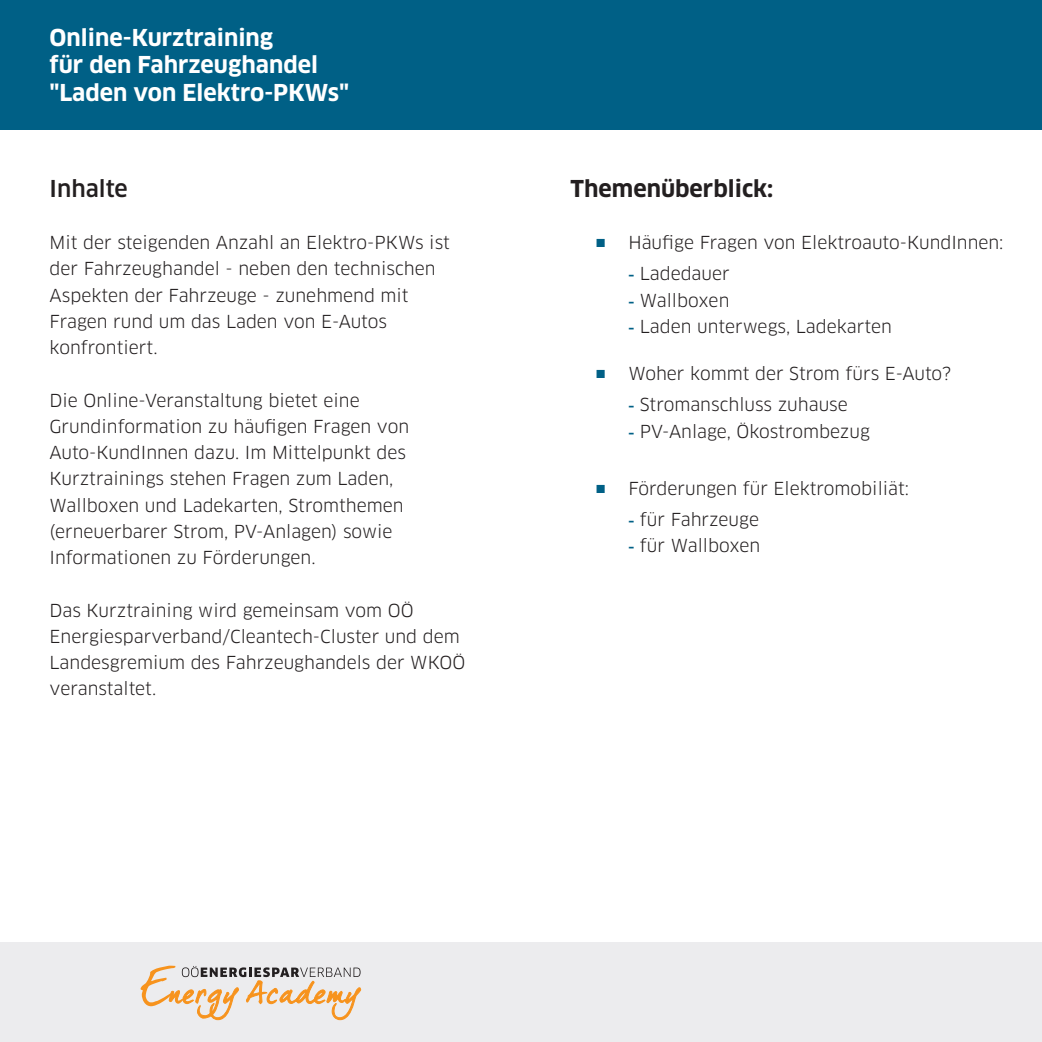
<style>
.page{position:relative;width:1042px;height:1042px;background:#fff}
.page>*{position:absolute;margin:0;border:0;box-sizing:border-box;transform-origin:0 0}
.t1{font:700 22.75px/27.3px "Clan Pro";color:#fff}
.t2{font:700 22.75px "Clan Pro";color:#231f20}
.t3{font:500 22.75px "Clan Pro";color:#231f20}
.t4{font:17.5px/26.2px "Clan Pro";color:#231f20}
.s1{font-family:"Arial";color:#006086}
</style>
<div class="page">
<div style="left:0;top:942px;width:1042px;height:100px;background:#ececee"></div>
<div style="left:0;top:0;width:1042px;height:129px;background:#006086"></div>
<svg style="left:141px;top:965px;width:220px;height:55px"></svg>
<h1 class="t1" style="left:50px;top:24px;width:301px">Online-Kurztraining<br>für den Fahrzeughandel "Laden von Elektro-PKWs"</h1>
<h1 class="t3" style="left:50px;top:175px;width:80px">Inhalte</h1>
<p class="t4" style="left:50px;top:229px;width:402px">Mit der steigenden Anzahl an Elektro-PKWs ist der Fahrzeughandel - neben den technischen Aspekten der Fahrzeuge - zunehmend mit Fragen rund um das Laden von E-Autos konfrontiert.</p>
<p class="t4" style="left:50px;top:387px;width:361px">Die Online-Veranstaltung bietet eine Grundinformation zu häufigen Fragen von Auto-KundInnen dazu. Im Mittelpunkt des Kurztrainings stehen Fragen zum Laden, Wallboxen und Ladekarten, Stromthemen (erneuerbarer Strom, PV-Anlagen) sowie Informationen zu Förderungen.</p>
<p class="t4" style="left:50px;top:597px;width:417px">Das Kurztraining wird gemeinsam vom OÖ Energiesparverband/Cleantech-Cluster und dem Landesgremium des Fahrzeughandels der WKOÖ veranstaltet.</p>
<h1 class="t2" style="left:570px;top:175px;width:204px">Themenüberblick:</h1>
<p class="t4" style="left:595px;top:229px;width:409px"><span class="s1">■</span> Häufige Fragen von Elektroauto-KundInnen:</p>
<p class="t4" style="left:628px;top:261px;width:103px"><span class="s1">-</span> Ladedauer</p>
<p class="t4" style="left:628px;top:287px;width:103px"><span class="s1">-</span> Wallboxen</p>
<p class="t4" style="left:628px;top:313px;width:265px"><span class="s1">-</span> Laden unterwegs, Ladekarten</p>
<p class="t4" style="left:595px;top:360px;width:357px"><span class="s1">■</span> Woher kommt der Strom fürs E-Auto?</p>
<p class="t4" style="left:628px;top:392px;width:221px"><span class="s1">-</span> Stromanschluss zuhause</p>
<p class="t4" style="left:628px;top:418px;width:243px"><span class="s1">-</span> PV-Anlage, Ökostrombezug</p>
<p class="t4" style="left:595px;top:475px;width:315px"><span class="s1">■</span> Förderungen für Elektromobiliät:</p>
<p class="t4" style="left:628px;top:506px;width:132px"><span class="s1">-</span> für Fahrzeuge</p>
<p class="t4" style="left:628px;top:533px;width:133px"><span class="s1">-</span> für Wallboxen</p>
</div>
